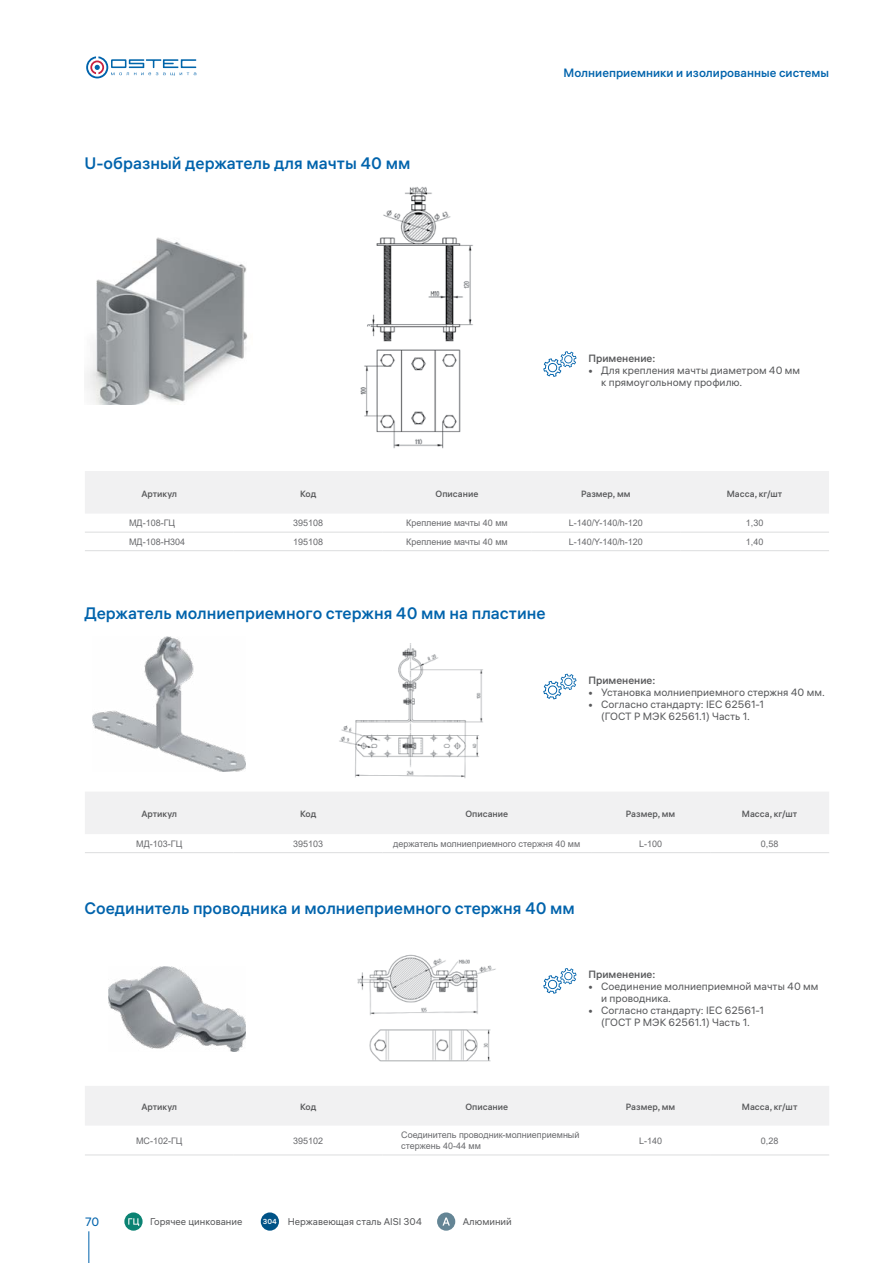
<style>
.page{position:relative;width:893px;height:1263px;background:#fff}
.page>*{position:absolute;margin:0;border:0;box-sizing:border-box;transform-origin:0 0}
.t1{font:500 16.5px "ALS Hauss";color:#0063ac}
.t2{font:500 12px "ALS Hauss";color:#0063ac}
.t3{font:12px "ALS Hauss";color:#0063ac}
.t4{font:10.5px/12px "ALS Hauss";color:#58595b}
.t5{font:500 10.5px "ALS Hauss";color:#58595b}
.t6{font:9.75px "ALS Hauss";color:#58595b}
.t7{font:9px/10.8px "Arial";color:#696a6d}
.t8{font:500 9px "ALS Hauss";color:#58595b}
.s1{font-weight:500;font-size:7.2px;color:#fff}
</style>
<div class="page">
<svg style="left:124px;top:1212px;width:19px;height:19px"></svg>
<svg style="left:128px;top:1218px;width:11px;height:8px"></svg>
<div style="left:261px;top:1212px;width:18px;height:19px;background:#005387;border-radius:50%"></div>
<hr style="left:89px;top:1231px;width:1px;height:32px;background:#0063ac">
<svg style="left:86px;top:56px;width:110px;height:22px"></svg>
<div style="left:437px;top:1212px;width:18px;height:19px;background:#648595;border-radius:50%"></div>
<svg style="left:442px;top:1217px;width:8px;height:8px"></svg>
<div style="left:85px;top:471px;width:744px;height:42px;background:#f1f1f2"></div>
<hr style="left:85px;top:532px;width:149px;height:1px;background:#dcddde">
<hr style="left:234px;top:532px;width:149px;height:1px;background:#dcddde">
<hr style="left:383px;top:532px;width:148px;height:1px;background:#dcddde">
<hr style="left:531px;top:532px;width:149px;height:1px;background:#dcddde">
<hr style="left:680px;top:532px;width:149px;height:1px;background:#dcddde">
<hr style="left:85px;top:550px;width:149px;height:1px;background:#dcddde">
<hr style="left:234px;top:550px;width:149px;height:1px;background:#dcddde">
<hr style="left:383px;top:550px;width:148px;height:1px;background:#dcddde">
<hr style="left:531px;top:550px;width:149px;height:1px;background:#dcddde">
<hr style="left:680px;top:550px;width:149px;height:1px;background:#dcddde">
<img style="left:85px;top:237px;width:163px;height:167px">
<img style="left:360px;top:187px;width:113px;height:262px">
<div style="left:85px;top:792px;width:744px;height:42px;background:#f1f1f2"></div>
<hr style="left:85px;top:852px;width:149px;height:1px;background:#dcddde">
<hr style="left:234px;top:852px;width:149px;height:1px;background:#dcddde">
<hr style="left:383px;top:852px;width:208px;height:1px;background:#dcddde">
<hr style="left:591px;top:852px;width:119px;height:1px;background:#dcddde">
<hr style="left:710px;top:852px;width:119px;height:1px;background:#dcddde">
<img style="left:93px;top:636px;width:153px;height:135px">
<img style="left:339px;top:644px;width:144px;height:134px">
<div style="left:85px;top:1086px;width:744px;height:39px;background:#f1f1f2"></div>
<hr style="left:85px;top:1154px;width:149px;height:1px;background:#dcddde">
<hr style="left:234px;top:1154px;width:149px;height:1px;background:#dcddde">
<hr style="left:383px;top:1154px;width:208px;height:1px;background:#dcddde">
<hr style="left:591px;top:1154px;width:119px;height:1px;background:#dcddde">
<hr style="left:710px;top:1154px;width:119px;height:1px;background:#dcddde">
<img style="left:108px;top:966px;width:138px;height:85px">
<img style="left:357px;top:954px;width:139px;height:108px">
<svg style="left:543px;top:351px;width:33px;height:26px"></svg>
<svg style="left:543px;top:674px;width:33px;height:25px"></svg>
<svg style="left:543px;top:968px;width:33px;height:26px"></svg>
<h1 class="t1" style="left:84px;top:153px;width:328px">U-образный держатель для мачты 40 мм</h1>
<h2 class="t2" style="left:564px;top:65px;width:267px">Молниеприемники и изолированные системы</h2>
<p class="t5" style="left:588px;top:351px;width:68px">Применение:</p>
<p class="t4" style="left:601px;top:364px;width:201px;text-indent:-13px">• Для крепления мачты диаметром 40 мм к прямоугольному профилю.</p>
<p class="t8" style="left:141px;top:488px;width:37px">Артикул</p>
<p class="t8" style="left:300px;top:488px;width:18px">Код</p>
<p class="t8" style="left:436px;top:488px;width:44px">Описание</p>
<p class="t8" style="left:581px;top:488px;width:51px">Размер, мм</p>
<p class="t8" style="left:727px;top:488px;width:57px">Масса, кг/шт</p>
<p class="t7" style="left:129px;top:517px;width:48px">МД-108-ГЦ</p>
<p class="t7" style="left:293px;top:517px;width:32px">395108</p>
<p class="t7" style="left:406px;top:517px;width:103px">Крепление мачты 40 мм</p>
<p class="t7" style="left:569px;top:517px;width:76px">L-140/Y-140/h-120</p>
<p class="t7" style="left:746px;top:517px;width:19px">1,30</p>
<p class="t7" style="left:129px;top:536px;width:58px">МД-108-Н304</p>
<p class="t7" style="left:293px;top:536px;width:32px">195108</p>
<p class="t7" style="left:406px;top:536px;width:103px">Крепление мачты 40 мм</p>
<p class="t7" style="left:569px;top:536px;width:76px">L-140/Y-140/h-120</p>
<p class="t7" style="left:746px;top:536px;width:19px">1,40</p>
<h1 class="t1" style="left:84px;top:603px;width:463px">Держатель молниеприемного стержня 40 мм на пластине</h1>
<p class="t5" style="left:588px;top:674px;width:68px">Применение:</p>
<p class="t4" style="left:588px;top:686px;width:238px">• Установка молниеприемного стержня 40 мм.</p>
<p class="t4" style="left:588px;top:698px;width:177px;text-align:center">• Согласно стандарту: IEC 62561-1 (ГОСТ Р МЭК 62561.1) Часть 1.</p>
<p class="t8" style="left:141px;top:808px;width:37px">Артикул</p>
<p class="t8" style="left:300px;top:808px;width:18px">Код</p>
<p class="t8" style="left:465px;top:808px;width:44px">Описание</p>
<p class="t8" style="left:626px;top:808px;width:51px">Размер, мм</p>
<p class="t8" style="left:742px;top:808px;width:57px">Масса, кг/шт</p>
<p class="t7" style="left:136px;top:838px;width:48px">МД-103-ГЦ</p>
<p class="t7" style="left:293px;top:838px;width:32px">395103</p>
<p class="t7" style="left:393px;top:838px;width:188px">держатель молниеприемного стержня 40 мм</p>
<p class="t7" style="left:639px;top:838px;width:25px">L-100</p>
<p class="t7" style="left:761px;top:838px;width:19px">0,58</p>
<h1 class="t1" style="left:85px;top:897px;width:492px">Соединитель проводника и молниеприемного стержня 40 мм</h1>
<p class="t5" style="left:588px;top:968px;width:68px">Применение:</p>
<p class="t4" style="left:601px;top:981px;width:219px;text-indent:-13px">• Соединение молниеприемной мачты 40 мм и проводника.</p>
<p class="t4" style="left:588px;top:1005px;width:177px;text-align:center">• Согласно стандарту: IEC 62561-1 (ГОСТ Р МЭК 62561.1) Часть 1.</p>
<p class="t8" style="left:141px;top:1101px;width:37px">Артикул</p>
<p class="t8" style="left:300px;top:1101px;width:18px">Код</p>
<p class="t8" style="left:465px;top:1101px;width:44px">Описание</p>
<p class="t8" style="left:626px;top:1101px;width:51px">Размер, мм</p>
<p class="t8" style="left:742px;top:1101px;width:57px">Масса, кг/шт</p>
<p class="t7" style="left:136px;top:1135px;width:48px">МС-102-ГЦ</p>
<p class="t7" style="left:293px;top:1135px;width:32px">395102</p>
<p class="t7" style="left:401px;top:1129px;width:180px">Соединитель проводник-молниеприемный стержень 40-44 мм</p>
<p class="t7" style="left:639px;top:1135px;width:25px">L-140</p>
<p class="t7" style="left:761px;top:1135px;width:19px">0,28</p>
<h2 class="t3" style="left:85px;top:1214px;width:16px">70</h2>
<p class="t6" style="left:150px;top:1216px;width:94px">Горячее цинкование</p>
<p class="t6" style="left:263px;top:1216px;width:161px"><span class="s1">304</span> Нержавеющая сталь AISI 304</p>
<p class="t6" style="left:463px;top:1216px;width:51px">Алюминий</p>
</div>
